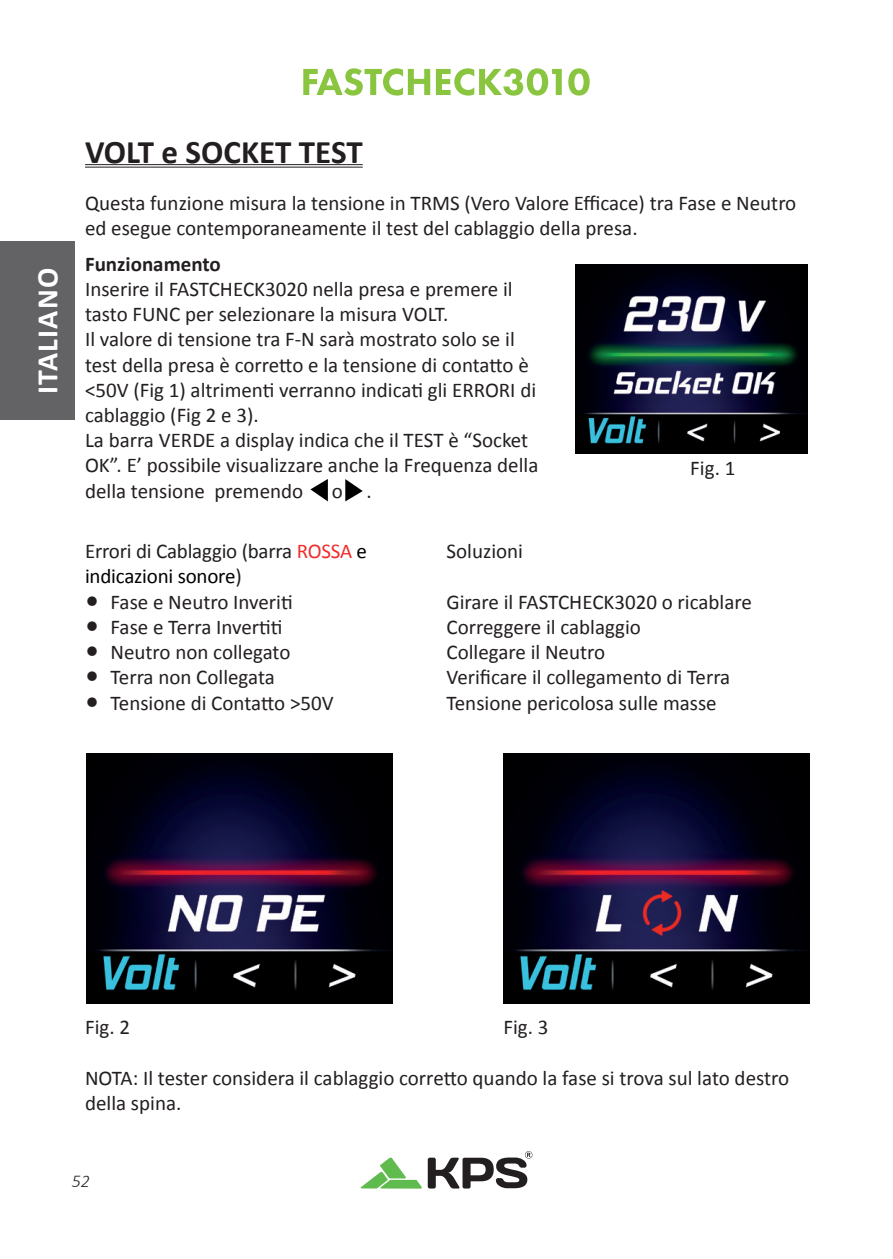
<style>
.page{position:relative;width:893px;height:1259px;background:#fff}
.page>*{position:absolute;margin:0;border:0;box-sizing:border-box;transform-origin:0 0}
.t1{font:700 33px "Calibri";color:#231f20}
.t2{font:700 30px "Calibri";letter-spacing:.04em;color:#fff}
.t3{font:21px/25.2px "Calibri";color:#231f20}
.t4{font:700 21px "Calibri";color:#231f20}
.t5{font:italic 300 18px "Calibri";color:#231f20}
.s1{color:#ee2d2d}
.s2{color:#000001}
.s3{font-family:"Minion Pro";font-size:36px}
</style>
<div class="page">
<svg style="left:361px;top:1157px;width:61px;height:31px"></svg>
<svg style="left:428px;top:1151px;width:104px;height:37px"></svg>
<div style="left:0;top:241px;width:74px;height:179px;background:#636366"></div>
<svg style="left:303px;top:68px;width:127px;height:28px"></svg>
<svg style="left:436px;top:68px;width:126px;height:28px"></svg>
<svg style="left:568px;top:68px;width:22px;height:28px"></svg>
<hr style="left:85px;top:164px;width:278px;height:1px;background:#231f20">
<hr style="left:85px;top:167px;width:278px;height:1px;background:#231f20">
<img style="left:576px;top:264px;width:232px;height:190px">
<img style="left:86px;top:753px;width:306px;height:250px">
<img style="left:503px;top:753px;width:306px;height:250px">
<svg style="left:310px;top:479px;width:18px;height:22px"></svg>
<svg style="left:345px;top:479px;width:18px;height:22px"></svg>
<h2 class="t2" style="left:28px;top:394px;width:127px;rotate:-90deg">ITALIANO</h2>
<h1 class="t1" style="left:85px;top:131px;width:279px">VOLT e SOCKET TEST</h1>
<p class="t3" style="left:85px;top:191px;width:713px">Questa funzione misura la tensione in TRMS (Vero Valore Efficace) tra Fase e Neutro ed esegue contemporaneamente il test del cablaggio della presa.</p>
<p class="t4" style="left:85px;top:250px;width:137px">Funzionamento</p>
<p class="t3" style="left:85px;top:276px;width:455px">Inserire il FASTCHECK3020 nella presa e premere il tasto FUNC per selezionare la misura VOLT.<br>Il valore di tensione tra F-N sarà mostrato solo se il test della presa è corretto e la tensione di contatto è &lt;50V (Fig 1) altrimenti verranno indicati gli ERRORI di cablaggio (Fig 2 e 3).<br>La barra VERDE a display indica che il TEST è “Socket OK”. E’ possibile visualizzare anche la Frequenza della della tensione premendo</p>
<p class="t3" style="left:332px;top:478px;width:42px">o .</p>
<p class="t3" style="left:690px;top:456px;width:47px">Fig. 1</p>
<p class="t3" style="left:85px;top:539px;width:284px">Errori di Cablaggio (barra <span class="s1">ROSSA</span> <span class="s2">e indicazioni sonore</span>)</p>
<p class="t3" style="left:85px;top:589px;width:209px"><span class="s3">•</span> Fase e Neutro Inveriti</p>
<p class="t3" style="left:85px;top:614px;width:199px"><span class="s3">•</span> Fase e Terra Invertiti</p>
<p class="t3" style="left:85px;top:639px;width:207px"><span class="s3">•</span> Neutro non collegato</p>
<p class="t3" style="left:85px;top:665px;width:191px"><span class="s3">•</span> Terra non Collegata</p>
<p class="t3" style="left:85px;top:690px;width:250px"><span class="s3">•</span> Tensione di Contatto &gt;50V</p>
<p class="t3" style="left:446px;top:539px;width:78px">Soluzioni</p>
<p class="t3" style="left:446px;top:589px;width:307px">Girare il FASTCHECK3020 o ricablare<br>Correggere il cablaggio<br>Collegare il Neutro<br>Verificare il collegamento di Terra<br>Tensione pericolosa sulle masse</p>
<p class="t3" style="left:85px;top:1014px;width:47px">Fig. 2</p>
<p class="t3" style="left:503px;top:1014px;width:47px">Fig. 3</p>
<p class="t3" style="left:85px;top:1065px;width:706px">NOTA: Il tester considera il cablaggio corretto quando la fase si trova sul lato destro della spina.</p>
<p class="t5" style="left:72px;top:1170px;width:20px">52</p>
</div>
